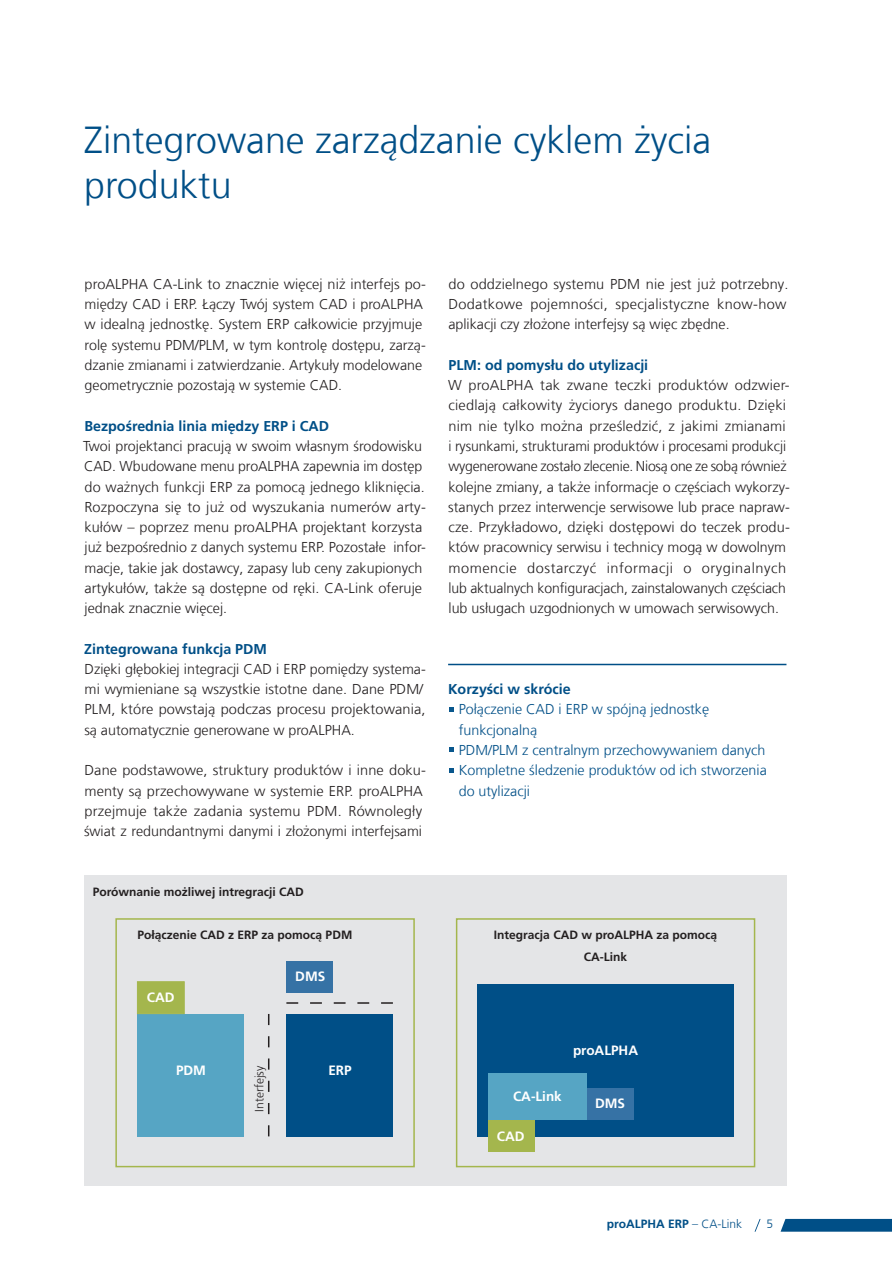
<style>
.page{position:relative;width:892px;height:1262px;background:#fff}
.page>*{position:absolute;margin:0;border:0;box-sizing:border-box;transform-origin:0 0}
.Headline_1{font:300 37.5px/45px "Frutiger LT Com";color:#004f87}
.Fließtext{font:300 14.25px/20.2px "Frutiger LT Com";color:#231f20}
.Infobox_Bulletpoints{font:300 14.25px/20.2px "Frutiger LT Com";color:#004f87}
.Headline_2{font:700 14.25px "Frutiger LT Com";color:#004f87}
.InfoBox_Headline_Abs{font:700 14.25px "Frutiger LT Com";color:#004f87}
.Infografik{font:700 13.5px "Frutiger LT Com";color:#fff}
.Infografik_Headline{font:700 12px "Frutiger LT Com";color:#231f20}
.t1{font:700 12px "Frutiger LT Com";color:#004f87}
.Infografik_Text_inne{font:300 12px "Frutiger LT Com";color:#231f20}
.t2{font:300 12px "Frutiger LT Com";color:#004f87}
.s1{font-weight:300}
</style>
<div class="page">
<div style="left:84px;top:875px;width:702px;height:310px;background:#e4e5e7"></div>
<hr style="left:448px;top:663px;width:338px;height:2px;background:#004f87">
<div style="left:115px;top:918px;width:299px;height:248px;border:2px solid #a4b64d"></div>
<div style="left:455px;top:918px;width:300px;height:248px;border:2px solid #a4b64d"></div>
<svg style="left:781px;top:1218px;width:110px;height:13px"></svg>
<svg style="left:755px;top:1219px;width:5px;height:12px"></svg>
<div style="left:137px;top:1013px;width:107px;height:123px;background:#56a5c4"></div>
<div style="left:286px;top:1013px;width:106px;height:123px;background:#004f87"></div>
<div style="left:137px;top:981px;width:47px;height:32px;background:#a4b64d;border:1px solid #a4b64d"></div>
<svg style="left:268px;top:1014px;width:1px;height:122px"></svg>
<div style="left:477px;top:984px;width:256px;height:152px;background:#004f87"></div>
<div style="left:488px;top:1073px;width:98px;height:46px;background:#56a5c4"></div>
<div style="left:488px;top:1119px;width:47px;height:32px;background:#a4b64d"></div>
<div style="left:286px;top:960px;width:47px;height:32px;background:#3672a5"></div>
<div style="left:586px;top:1087px;width:47px;height:32px;background:#3672a5"></div>
<svg style="left:286px;top:1002px;width:107px;height:1px"></svg>
<svg style="left:449px;top:707px;width:4px;height:4px"></svg>
<svg style="left:449px;top:747px;width:4px;height:5px"></svg>
<svg style="left:449px;top:768px;width:4px;height:4px"></svg>
<p class="Headline_1" style="left:84px;top:117px;width:628px">Zintegrowane zarządzanie cyklem życia produktu</p>
<p class="Fließtext" style="left:84px;top:273px;width:343px">proALPHA CA-Link to znacznie więcej niż interfejs po&shy;między CAD i ERP. Łączy Twój system CAD i proALPHA w idealną jednostkę. System ERP całkowicie przyjmuje rolę systemu PDM/PLM, w tym kontrolę dostępu, zarzą&shy;dzanie zmianami i zatwierdzanie. Artykuły modelowane geometrycznie pozostają w systemie CAD.</p>
<p class="Headline_2" style="left:84px;top:417px;width:246px">Bezpośrednia linia między ERP i CAD</p>
<p class="Fließtext" style="left:83px;top:435px;width:344px">Twoi projektanci pracują w swoim własnym środowisku CAD. Wbudowane menu proALPHA zapewnia im dostęp do ważnych funkcji ERP za pomocą jednego kliknięcia.<br>Rozpoczyna się to już od wyszukania numerów arty&shy;kułów – poprzez menu proALPHA projektant korzysta już bezpośrednio z danych systemu ERP. Pozostałe infor&shy;macje, takie jak dostawcy, zapasy lub ceny zakupionych artykułów, także są dostępne od ręki. CA-Link oferuje jednak znacznie więcej.</p>
<p class="Headline_2" style="left:84px;top:639px;width:184px">Zintegrowana funkcja PDM</p>
<p class="Fließtext" style="left:84px;top:658px;width:343px">Dzięki głębokiej integracji CAD i ERP pomiędzy systema&shy;mi wymieniane są wszystkie istotne dane. Dane PDM/ PLM, które powstają podczas procesu projektowania, są automatycznie generowane w proALPHA.</p>
<p class="Fließtext" style="left:84px;top:759px;width:343px">Dane podstawowe, struktury produktów i inne doku&shy;menty są przechowywane w systemie ERP. proALPHA przejmuje także zadania systemu PDM. Równoległy świat z redundantnymi danymi i złożonymi interfejsami</p>
<p class="Fließtext" style="left:448px;top:273px;width:341px">do oddzielnego systemu PDM nie jest już potrzebny.<br>Dodatkowe pojemności, specjalistyczne know-how aplikacji czy złożone interfejsy są więc zbędne.</p>
<p class="Headline_2" style="left:448px;top:356px;width:201px">PLM: od pomysłu do utylizacji</p>
<p class="Fließtext" style="left:448px;top:375px;width:343px">W proALPHA tak zwane teczki produktów odzwier&shy;ciedlają całkowity życiorys danego produktu. Dzięki nim nie tylko można prześledzić, z jakimi zmianami i rysunkami, strukturami produktów i procesami produkcji wygenerowane zostało zlecenie. Niosą one ze sobą również kolejne zmiany, a także informacje o częściach wykorzy&shy;stanych przez interwencje serwisowe lub prace napraw&shy;cze. Przykładowo, dzięki dostępowi do teczek produ&shy;któw pracownicy serwisu i technicy mogą w dowolnym momencie dostarczyć informacji o oryginalnych lub aktualnych konfiguracjach, zainstalowanych częściach lub usługach uzgodnionych w umowach serwisowych.</p>
<p class="InfoBox_Headline_Abs" style="left:448px;top:680px;width:124px">Korzyści w skrócie</p>
<p class="Infobox_Bulletpoints" style="left:458px;top:699px;width:252px">Połączenie CAD i ERP w spójną jednostkę funkcjonalną</p>
<p class="Infobox_Bulletpoints" style="left:458px;top:739px;width:308px">PDM/PLM z centralnym przechowywaniem danych</p>
<p class="Infobox_Bulletpoints" style="left:458px;top:759px;width:309px">Kompletne śledzenie produktów od ich stworzenia do utylizacji</p>
<p class="Infografik_Headline" style="left:93px;top:884px;width:212px">Porównanie możliwej intregracji CAD</p>
<p class="Infografik_Headline" style="left:137px;top:927px;width:216px">Połączenie CAD z ERP za pomocą PDM</p>
<p class="Infografik_Headline" style="left:493px;top:927px;width:225px">Integracja CAD w proALPHA za pomocą</p>
<p class="Infografik_Headline" style="left:583px;top:949px;width:45px">CA-Link</p>
<p class="Infografik" style="left:147px;top:988px;width:29px">CAD</p>
<p class="Infografik" style="left:176px;top:1061px;width:31px">PDM</p>
<p class="Infografik" style="left:295px;top:968px;width:31px">DMS</p>
<p class="Infografik_Text_inne" style="left:252px;top:1111px;width:47px;rotate:-90deg">Interfejsy</p>
<p class="Infografik" style="left:328px;top:1061px;width:25px">ERP</p>
<p class="Infografik" style="left:573px;top:1041px;width:67px">proALPHA</p>
<p class="Infografik" style="left:513px;top:1087px;width:50px">CA-Link</p>
<p class="Infografik" style="left:496px;top:1127px;width:29px">CAD</p>
<p class="Infografik" style="left:594px;top:1094px;width:31px">DMS</p>
<p class="t1" style="left:606px;top:1216px;width:137px">proALPHA ERP <span class="s1">– CA-Link</span></p>
<p class="t2" style="left:766px;top:1216px;width:8px">5</p>
</div>
